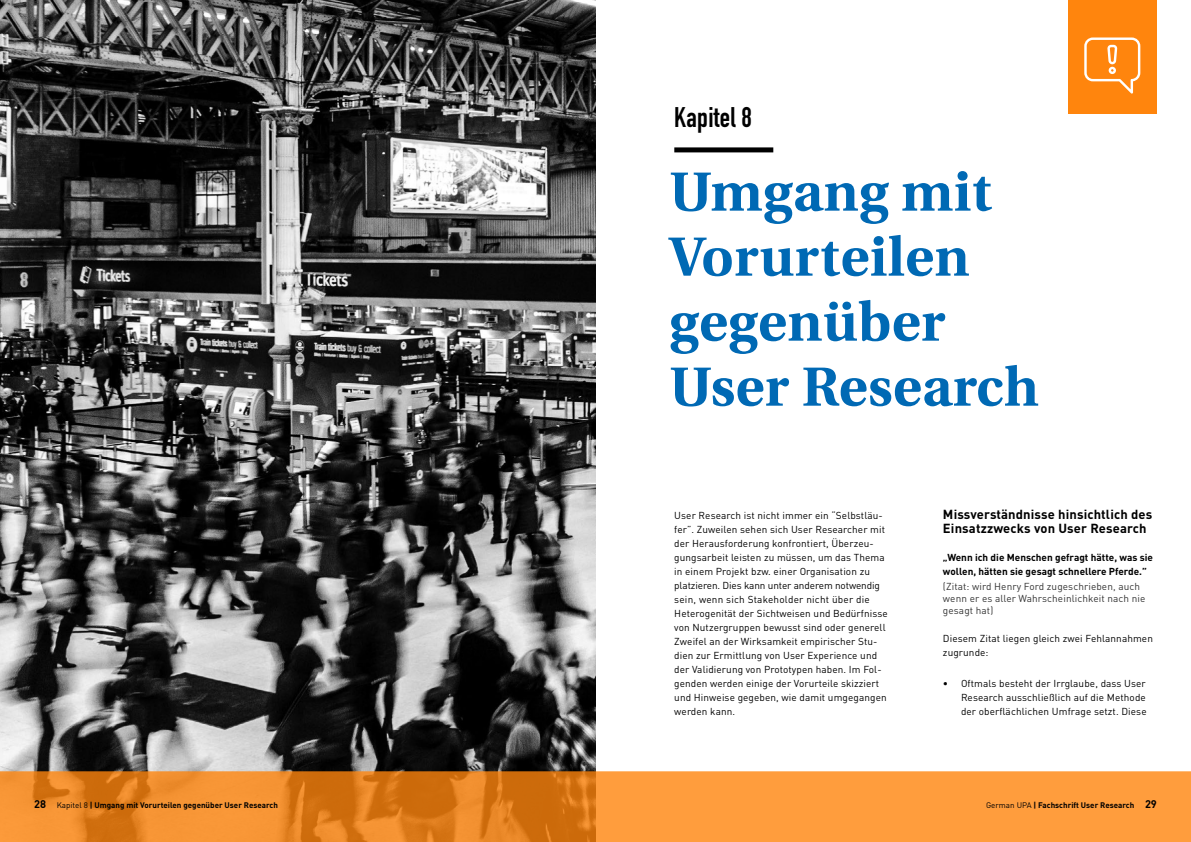
<style>
.page{position:relative;width:1191px;height:842px;background:#fff}
.page>*{position:absolute;margin:0;border:0;box-sizing:border-box;transform-origin:0 0}
.Headline_Kapitelanfa{font:700 55px/65px "Heuristica";letter-spacing:.01em;color:#0069b4}
.t1{font:700 28px "DIN Condensed";letter-spacing:.01em;color:#000}
.Headline_3{font:700 13px/14px "DIN Pro";letter-spacing:.01em;color:#000}
.Fließtext{font:10px/14px "DIN Pro";letter-spacing:.01em;color:#000}
.Hinweistext{font:10px/12px "DIN Pro";letter-spacing:.01em;color:#333}
.Fließtext-2{font:700 10px/14px "DIN Pro";color:#000}
.Hinweistext-2{font:10px/14px "DIN Pro";letter-spacing:.01em;color:#000}
.t2{font:700 8px "DIN Pro";color:#000}
.s1{font-size:11px}
.s2{font-weight:400}
</style>
<div class="page">
<img style="left:0;top:0;width:595px;height:771px">
<svg style="left:0;top:771px;width:1191px;height:71px;background:#f08f2f"></svg>
<div style="left:674px;top:147px;width:99px;height:5px;background:#000"></div>
<div style="left:1068px;top:0;width:89px;height:113px;background:#ff850d"></div>
<svg style="left:1084px;top:37px;width:56px;height:57px"></svg>
<h2 class="t1" style="left:674px;top:99px;width:79px">Kapitel 8</h2>
<h1 class="Headline_Kapitelanfa" style="left:669px;top:157px;width:371px">Umgang mit<br>Vorurteilen gegenüber<br>User Research</h1>
<p class="Fließtext" style="left:674px;top:508px;width:215px">User Research ist nicht immer ein “Selbstläu&shy;fer”. Zuweilen sehen sich User Researcher mit der Herausforderung konfrontiert, Überzeu&shy;gungsarbeit leisten zu müssen, um das Thema in einem Projekt bzw. einer Organisation zu platzieren. Dies kann unter anderem notwendig sein, wenn sich Stakeholder nicht über die Heterogenität der Sichtweisen und Bedürfnisse von Nutzergruppen bewusst sind oder generell Zweifel an der Wirksamkeit empirischer Stu&shy;dien zur Ermittlung von User Experience und der Validierung von Prototypen haben. Im Fol&shy;genden werden einige der Vorurteile skizziert und Hinweise gegeben, wie damit umgegangen werden kann.</p>
<h3 class="Headline_3" style="left:943px;top:507px;width:211px">Missverständnisse hinsichtlich des<br>Einsatzzwecks von User Research</h3>
<p class="Fließtext-2" style="left:943px;top:550px;width:211px">„Wenn ich die Menschen gefragt hätte, was sie wollen, hätten sie gesagt schnellere Pferde.”</p>
<p class="Hinweistext" style="left:943px;top:580px;width:204px">(Zitat: wird Henry Ford zugeschrieben, auch wenn er es aller Wahrscheinlichkeit nach nie gesagt hat)</p>
<p class="Hinweistext-2" style="left:943px;top:631px;width:211px">Diesem Zitat liegen gleich zwei Fehlannahmen zugrunde:</p>
<p class="Fließtext" style="left:961px;top:676px;width:187px;text-align:justify;text-indent:-18px">• Oftmals besteht der Irrglaube, dass User Research ausschließlich auf die Methode der oberflächlichen Umfrage setzt. Diese</p>
<p class="t2" style="left:34px;top:799px;width:245px"><span class="s1">28</span> <span class="s2">Kapitel 8</span> | Umgang mit Vorurteilen gegenüber User Research</p>
<p class="t2" style="left:986px;top:799px;width:172px"><span class="s2">German UPA</span> | Fachschrift User Research <span class="s1">29</span></p>
</div>
